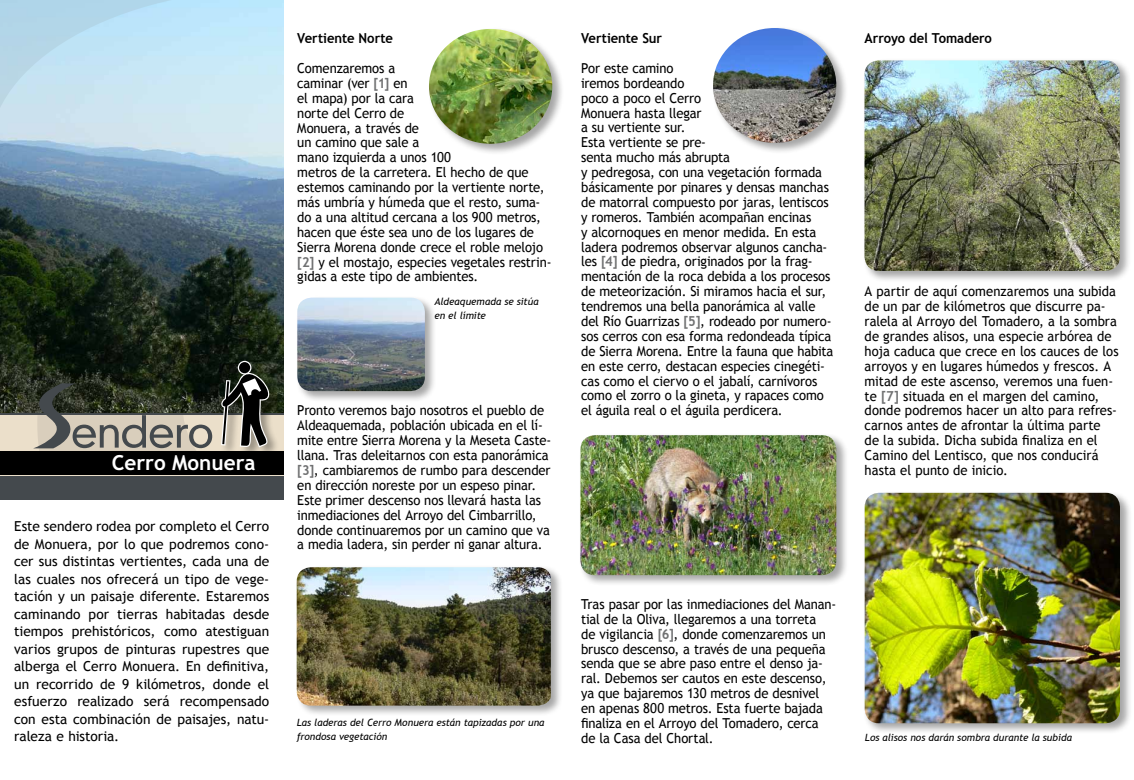
<style>
.page{position:relative;width:1134px;height:780px;background:#fff}
.page>*{position:absolute;margin:0;border:0;box-sizing:border-box;transform-origin:0 0}
.t1{font:700 20.75px "Trebuchet MS";color:#fff}
.t2{font:13.75px/14.9px "Trebuchet MS";letter-spacing:-.005em;color:#000;scale:.95 1}
.t3{font:13.75px/17.5px "Trebuchet MS";letter-spacing:-.005em;color:#000;text-align:justify}
.t4{font:700 13.75px "Trebuchet MS";letter-spacing:-.005em;color:#000;scale:.95 1}
.t5{font:italic 10px/14.4px "Trebuchet MS";color:#000}
.s1{font-weight:700;color:#707172}
</style>
<div class="page">
<img style="left:0;top:0;width:283px;height:413px">
<svg style="left:0;top:0;width:273px;height:152px;background:#c3e1f1"></svg>
<div style="left:427px;top:27px;width:137px;height:128px;background:#000;opacity:.35"></div>
<img style="left:429px;top:29px;width:123px;height:115px">
<div style="left:711px;top:26px;width:137px;height:128px;background:#000;opacity:.35"></div>
<img style="left:713px;top:28px;width:123px;height:115px">
<div style="left:0;top:415px;width:283px;height:83px;background:#ebdfca"></div>
<svg style="left:33px;top:383px;width:179px;height:68px;background:#727265"></svg>
<div style="left:0;top:451px;width:283px;height:23px;background:#000"></div>
<div style="left:0;top:476px;width:283px;height:23px;background:#44494d"></div>
<hr style="left:0;top:413px;width:283px;height:2px;background:#44494d">
<div style="left:219px;top:358px;width:62px;height:99px;background:#000;opacity:.35"></div>
<svg style="left:221px;top:361px;width:48px;height:86px;background:#55564f"></svg>
<div style="left:296px;top:295px;width:141px;height:107px;background:#000;opacity:.35"></div>
<img style="left:297px;top:297px;width:128px;height:94px">
<div style="left:579px;top:433px;width:269px;height:153px;background:#000;opacity:.35"></div>
<img style="left:580px;top:435px;width:256px;height:140px">
<div style="left:863px;top:58px;width:269px;height:224px;background:#000;opacity:.35"></div>
<img style="left:864px;top:60px;width:256px;height:211px">
<div style="left:863px;top:490px;width:269px;height:244px;background:#000;opacity:.35"></div>
<img style="left:865px;top:493px;width:255px;height:230px">
<div style="left:295px;top:565px;width:268px;height:152px;background:#000;opacity:.35"></div>
<img style="left:297px;top:567px;width:254px;height:138px">
<p class="t4" style="left:297px;top:30px;width:102px">Vertiente N orte</p>
<p class="t2" style="left:297px;top:61px;width:269px">Comenzaremos a<br>caminar (ver <span class="s1">[1]</span> en<br>el mapa) por la cara<br>norte del Cerro de<br>Monuera, a través de<br>un camino que sale a<br>mano izquierda a unos 100<br>metros de la carretera. El hecho de que estemos caminando por la vertiente norte, más umbría y húmeda que el resto, suma&shy;do a una altitud cercana a los 900 metros, hacen que éste sea uno de los lugares de<br>Sierra Morena donde crece el roble melojo <span class="s1">[2]</span> y el mostajo, especies vegetales restrin&shy;gidas a este tipo de ambientes.</p>
<p class="t5" style="left:434px;top:294px;width:106px">Aldeaquemada se sitúa en el límite</p>
<h1 class="t1" style="left:112px;top:450px;width:145px">Cerro Monuera</h1>
<p class="t3" style="left:14px;top:517px;width:257px">Este sendero rodea por completo el Cerro de Monuera, por lo que podremos cono&shy;cer sus distintas vertientes, cada una de las cuales nos ofrecerá un tipo de vege&shy;tación y un paisaje diferente. Estaremos caminando por tierras habitadas desde tiempos prehistóricos, como atestiguan varios grupos de pinturas rupestres que alberga el Cerro Monuera. En definitiva, un recorrido de 9 kilómetros, donde el esfuerzo realizado será recompensado con esta combinación de paisajes, natu&shy;raleza e historia.</p>
<p class="t2" style="left:297px;top:403px;width:269px">Pronto veremos bajo nosotros el pueblo de Aldeaquemada, población ubicada en el lí&shy;mite entre Sierra Morena y la Meseta Caste&shy;llana. Tras deleitarnos con esta panorámica <span class="s1">[3]</span>, cambiaremos de rumbo para descender en dirección noreste por un espeso pinar.<br>Este primer descenso nos llevará hasta las inmediaciones del Arroyo del Cimbarrillo, donde continuaremos por un camino que va a media ladera, sin perder ni ganar altura.</p>
<p class="t5" style="left:297px;top:714px;width:249px">Las laderas del Cerro Monuera están tapizadas por una frondosa vegetación</p>
<p class="t4" style="left:581px;top:30px;width:87px">Vertiente Sur</p>
<p class="t2" style="left:581px;top:61px;width:267px">Por este camino<br>iremos bordeando<br>poco a poco el Cerro<br>Monuera hasta llegar<br>a su vertiente sur.<br>Esta vertiente se pre-<br>senta mucho más abrupta<br>y pedregosa, con una vegetación formada básicamente por pinares y densas manchas de matorral compuesto por jaras, lentiscos y romeros. También acompañan encinas<br>y alcornoques en menor medida. En esta ladera podremos observar algunos cancha&shy;les <span class="s1">[4]</span> de piedra, originados por la frag&shy;mentación de la roca debida a los procesos de meteorización. Si miramos hacia el sur, tendremos una bella panorámica al valle del Río Guarrizas <span class="s1">[5]</span>, rodeado por numero&shy;sos cerros con esa forma redondeada típica de Sierra Morena. Entre la fauna que habita en este cerro, destacan especies cinegéti&shy;cas como el ciervo o el jabalí, carnívoros como el zorro o la gineta, y rapaces como el águila real o el águila perdicera.</p>
<p class="t4" style="left:865px;top:30px;width:135px">Arroyo del Tomadero</p>
<p class="t2" style="left:865px;top:284px;width:269px">A partir de aquí comenzaremos una subida de un par de kilómetros que discurre pa&shy;ralela al Arroyo del Tomadero, a la sombra de grandes alisos, una especie arbórea de hoja caduca que crece en los cauces de los arroyos y en lugares húmedos y frescos. A mitad de este ascenso, veremos una fuen&shy;te <span class="s1">[7]</span> situada en el margen del camino, donde podremos hacer un alto para refres&shy;carnos antes de afrontar la última parte<br>de la subida. Dicha subida finaliza en el Camino del Lentisco, que nos conducirá hasta el punto de inicio.</p>
<p class="t2" style="left:581px;top:596px;width:270px">Tras pasar por las inmediaciones del Manan&shy;tial de la Oliva, llegaremos a una torreta<br>de vigilancia <span class="s1">[6]</span>, donde comenzaremos un brusco descenso, a través de una pequeña senda que se abre paso entre el denso ja&shy;ral. Debemos ser cautos en este descenso, ya que bajaremos 130 metros de desnivel en apenas 800 metros. Esta fuerte bajada finaliza en el Arroyo del Tomadero, cerca de la Casa del Chortal.</p>
<p class="t5" style="left:865px;top:730px;width:209px">Los alisos nos darán sombra durante la subida</p>
</div>
